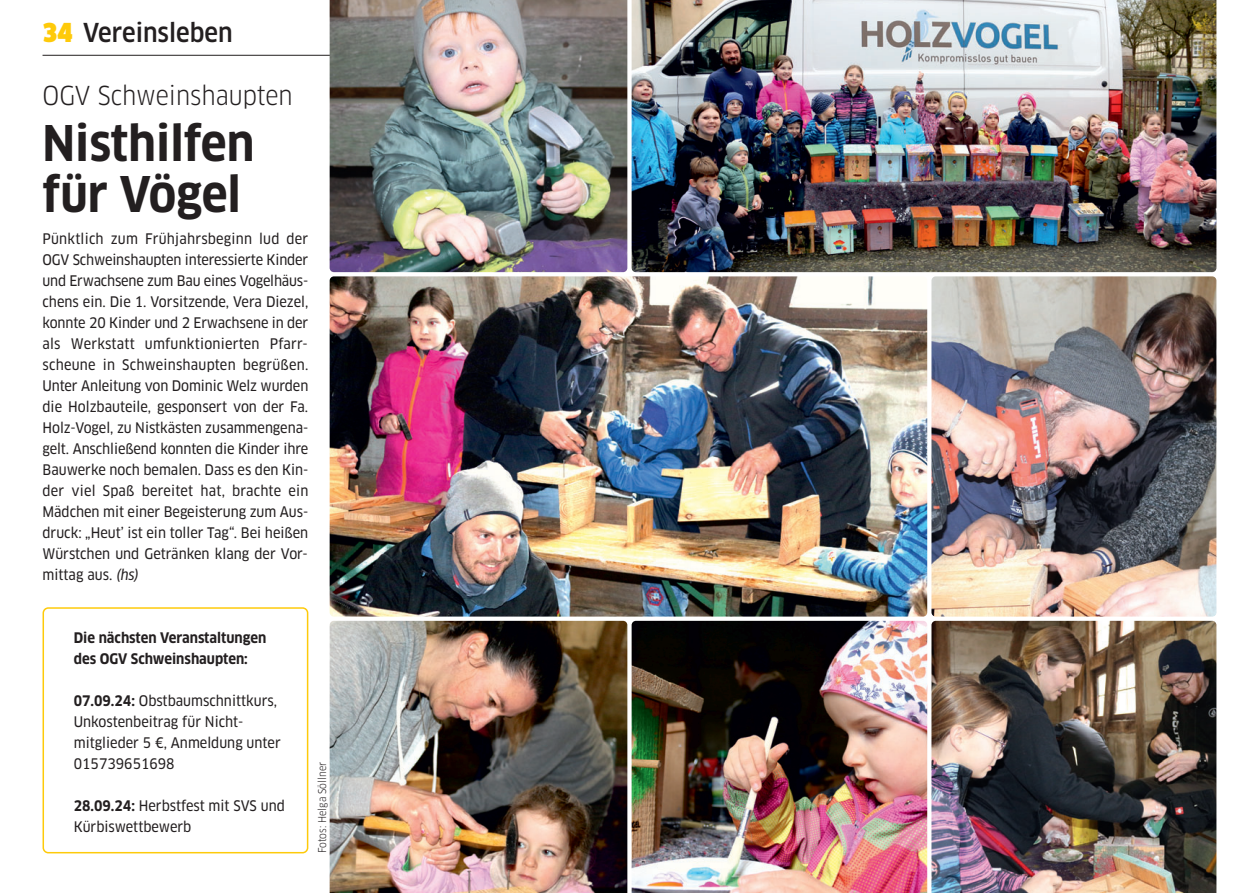
<style>
.page{position:relative;width:1259px;height:893px;background:#fff}
.page>*{position:absolute;margin:0;border:0;box-sizing:border-box;transform-origin:0 0}
.t1{font:700 48px/51px "Clan OT Narr";color:#231f20}
.t2{font:25.5px "Clan OT Narr";color:#231f20}
.t3{font:500 25.5px "Clan OT Narr";color:#231f20}
.t4{font:14.25px/21px "Clan OT Narr News";color:#231f20}
.t5{font:700 14.25px/21px "Clan OT Narr";color:#231f20}
.t6{font:10.5px "Clan OT Narr";color:#231f20}
.s1{font-family:"Clan OT Narr Ultra";font-weight:400;color:#feca0a}
.s2{font-style:italic}
.s3{font-family:"Clan OT Narr";font-weight:700}
</style>
<div class="page">
<hr style="left:43px;top:55px;width:552px;height:1px;background:#231f20">
<img style="left:330px;top:621px;width:297px;height:272px">
<img style="left:631px;top:621px;width:296px;height:272px">
<img style="left:931px;top:621px;width:285px;height:272px">
<img style="left:631px;top:0;width:585px;height:272px">
<img style="left:330px;top:276px;width:597px;height:341px;border-radius:4px">
<img style="left:931px;top:276px;width:285px;height:341px;border-radius:4px">
<img style="left:330px;top:0;width:297px;height:272px">
<svg style="left:43px;top:607px;width:265px;height:246px"></svg>
<h2 class="t3" style="left:43px;top:22px;width:192px"><span class="s1">34</span> Vereinsleben</h2>
<h2 class="t2" style="left:43px;top:85px;width:252px">OGV Schweinshaupten</h2>
<h1 class="t1" style="left:43px;top:120px;width:213px">Nisthilfen für Vögel</h1>
<p class="t4" style="left:43px;top:229px;width:267px;text-align:justify">Pünktlich zum Frühjahrsbeginn lud der OGV Schweinshaupten interessierte Kinder und Erwachsene zum Bau eines Vogelhäus&shy;chens ein. Die 1. Vorsitzende, Vera Diezel, konnte 20 Kinder und 2 Erwachsene in der als Werkstatt umfunktionierten Pfarr&shy;scheune in Schweinshaupten begrüßen.<br>Unter Anleitung von Dominic Welz wurden die Holzbauteile, gesponsert von der Fa.<br>Holz-Vogel, zu Nistkästen zusammengena&shy;gelt. Anschließend konnten die Kinder ihre Bauwerke noch bemalen. Dass es den Kin&shy;der viel Spaß bereitet hat, brachte ein Mädchen mit einer Begeisterung zum Aus&shy;druck: „Heut’ ist ein toller Tag“. Bei heißen Würstchen und Getränken klang der Vor&shy;mittag aus. <span class="s2">(hs)</span></p>
<p class="t5" style="left:74px;top:628px;width:194px">Die nächsten Veranstaltungen des OGV Schweinshaupten:</p>
<p class="t4" style="left:74px;top:691px;width:208px"><span class="s3">07.09.24:</span> Obstbaumschnittkurs,<br>Unkostenbeitrag für Nicht - mitglieder 5 €, Anmeldung unter<br>015739651698</p>
<p class="t4" style="left:74px;top:796px;width:212px"><span class="s3">28.09.24:</span> Herbstfest mit SVS und<br>Kürbiswettbewerb</p>
<p class="t6" style="left:317px;top:853px;width:93px;rotate:-90deg">Fotos: Helga Söllner</p>
</div>
